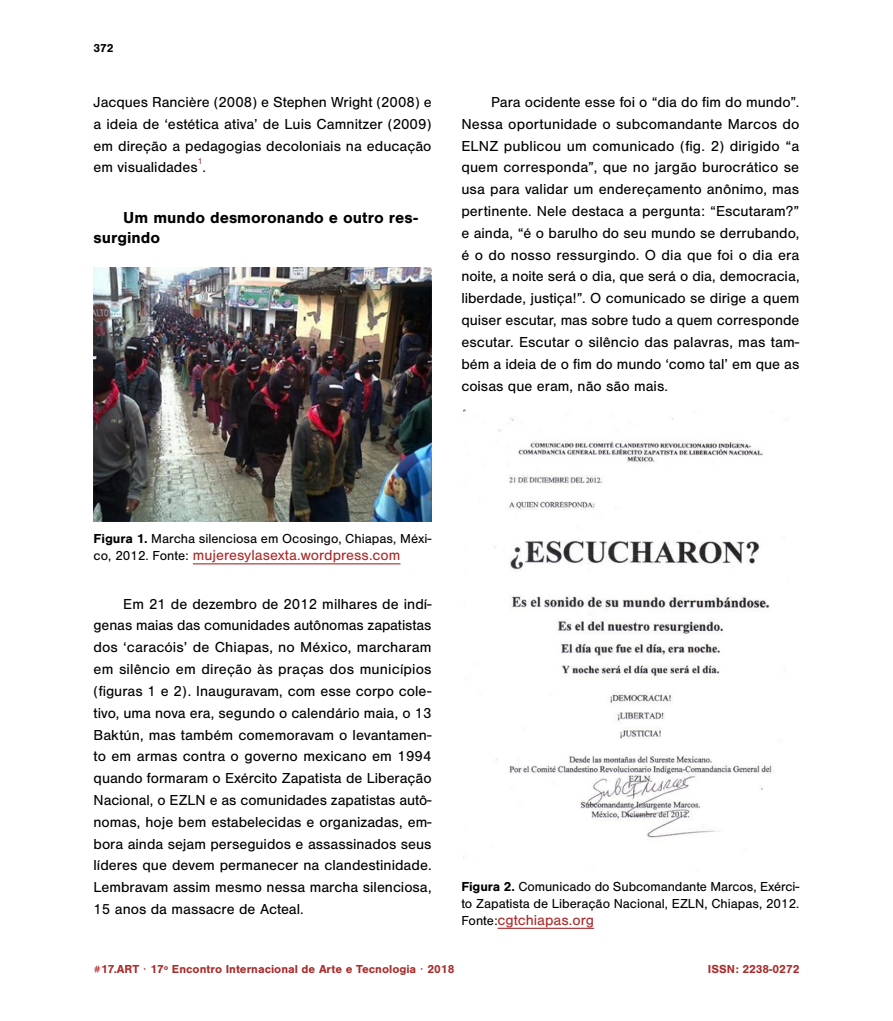
<style>
.page{position:relative;width:893px;height:1021px;background:#fff}
.page>*{position:absolute;margin:0;border:0;box-sizing:border-box;transform-origin:0 0}
.t1{font:700 16.5px/20.7px "Nimbus San";color:#000}
.t2{font:15px/21.8px "Nimbus San";color:#000;text-align:justify}
.t3{font:15px "Nimbus San";color:#aa2b2b}
.t4{font:13.5px/16.8px "Nimbus San";color:#000}
.t5{font:700 12px "Nimbus San";color:#aa2b2b}
.t6{font:700 12px "Nimbus San";color:#000}
.t7{font:8.7px "Nimbus San";color:#aa2b2b}
.s1{font-weight:700}
.s2{font-size:13.5px;color:#000}
</style>
<div class="page">
<hr style="left:193px;top:563px;width:207px;height:1px;background:#aa2b2b">
<img style="left:94px;top:267px;width:338px;height:254px">
<hr style="left:498px;top:927px;width:96px;height:1px;background:#aa2b2b">
<img style="left:464px;top:409px;width:323px;height:430px">
<p class="t6" style="left:94px;top:42px;width:22px">372</p>
<p class="t2" style="left:94px;top:91px;width:340px">Jacques Rancière (2008) e Stephen Wright (2008) e a ideia de ‘estética ativa’ de Luis Camnitzer (2009) em direção a pedagogias decoloniais na educação em visualidades .</p>
<p class="t7" style="left:198px;top:157px;width:6px">1</p>
<p class="t1" style="left:94px;top:207px;width:326px;text-indent:30px">Um mundo desmoronando e outro res&shy;surgindo</p>
<p class="t2" style="left:461px;top:91px;width:340px;text-indent:30px">Para ocidente esse foi o “dia do fim do mundo”.<br>Nessa oportunidade o subcomandante Marcos do ELNZ publicou um comunicado (fig. 2) dirigido “a quem corresponda”, que no jargão burocrático se usa para validar um endereçamento anônimo, mas pertinente. Nele destaca a pergunta: “Escutaram?” e ainda, “é o barulho do seu mundo se derrubando, é o do nosso ressurgindo. O dia que foi o dia era noite, a noite será o dia, que será o dia, democracia, liberdade, justiça!”. O comunicado se dirige a quem quiser escutar, mas sobre tudo a quem corresponde escutar. Escutar o silêncio das palavras, mas tam&shy;bém a ideia de o fim do mundo ‘como tal’ em que as coisas que eram, não são mais.</p>
<p class="t4" style="left:94px;top:530px;width:339px"><span class="s1">Figura 1.</span> Marcha silenciosa em Ocosingo, Chiapas, Méxi-</p>
<p class="t3" style="left:94px;top:547px;width:308px"><span class="s2">co, 2012. Fonte:</span> mujeresylasexta.wordpress.com</p>
<p class="t2" style="left:94px;top:593px;width:340px;text-indent:30px">Em 21 de dezembro de 2012 milhares de indí&shy;genas maias das comunidades autônomas zapatistas dos ‘caracóis’ de Chiapas, no México, marcharam em silêncio em direção às praças dos municípios (figuras 1 e 2). Inauguravam, com esse corpo cole&shy;tivo, uma nova era, segundo o calendário maia, o 13<br>Baktún, mas também comemoravam o levantamen&shy;to em armas contra o governo mexicano em 1994 quando formaram o Exército Zapatista de Liberação Nacional, o EZLN e as comunidades zapatistas autô&shy;nomas, hoje bem estabelecidas e organizadas, em&shy;bora ainda sejam perseguidos e assassinados seus líderes que devem permanecer na clandestinidade.<br>Lembravam assim mesmo nessa marcha silenciosa, 15 anos da massacre de Acteal.</p>
<p class="t4" style="left:461px;top:878px;width:340px"><span class="s1">Figura 2.</span> Comunicado do Subcomandante Marcos, Exérci&shy;to Zapatista de Liberação Nacional, EZLN, Chiapas, 2012.</p>
<p class="t3" style="left:461px;top:911px;width:134px"><span class="s2">Fonte:</span>cgtchiapas.org</p>
<p class="t5" style="left:94px;top:962px;width:362px">#17.ART <sup>•</sup> 17º Encontro Internacional de Arte e Tecnologia <sup>•</sup> 2018</p>
<p class="t5" style="left:708px;top:962px;width:93px">ISSN: 2238-0272</p>
</div>
